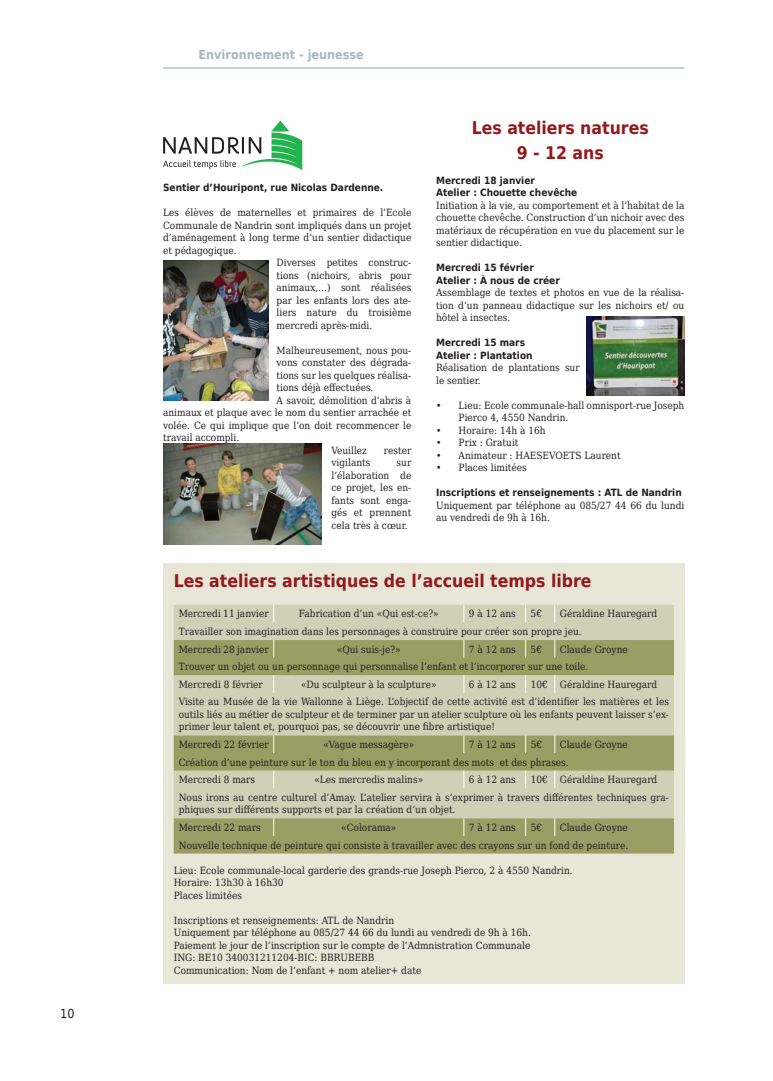
<style>
.page{position:relative;width:773px;height:1081px;background:#fff}
.page>*{position:absolute;margin:0;border:0;box-sizing:border-box;transform-origin:0 0}
.t1{font:700 17.5px/25px "DejaVu Sans Condensed";color:#93181c;text-align:center}
.t2{font:700 12.5px "DejaVu Sans Condensed";color:#a7b6be}
.t3{font:12.5px "DejaVu Sans Condensed";color:#231f20}
.t4{font:10px/12.5px "DejaVu Serif Condensed";color:#231f20}
.t5{font:700 10px/12.5px "DejaVu Sans Condensed";color:#231f20}
</style>
<div class="page">
<hr style="left:163px;top:67px;width:521px;height:2px;background:#a7b6be">
<svg style="left:163px;top:120px;width:139px;height:50px"></svg>
<img style="left:163px;top:260px;width:105px;height:141px">
<img style="left:163px;top:444px;width:158px;height:101px">
<img style="left:586px;top:316px;width:98px;height:79px">
<div style="left:163px;top:563px;width:521px;height:421px;background:#e7e6d7"></div>
<div style="left:174px;top:605px;width:499px;height:35px;background:#d2cfb7"></div>
<svg style="left:174px;top:640px;width:499px;height:213px;background:#b7b68e"></svg>
<svg style="left:273px;top:605px;width:1px;height:17px"></svg>
<svg style="left:463px;top:605px;width:1px;height:17px"></svg>
<svg style="left:525px;top:605px;width:1px;height:17px"></svg>
<svg style="left:554px;top:605px;width:1px;height:17px"></svg>
<svg style="left:273px;top:640px;width:1px;height:17px"></svg>
<svg style="left:463px;top:640px;width:1px;height:17px"></svg>
<svg style="left:525px;top:640px;width:1px;height:17px"></svg>
<svg style="left:554px;top:640px;width:1px;height:17px"></svg>
<svg style="left:273px;top:675px;width:1px;height:18px"></svg>
<svg style="left:463px;top:675px;width:1px;height:18px"></svg>
<svg style="left:525px;top:675px;width:1px;height:18px"></svg>
<svg style="left:554px;top:675px;width:1px;height:18px"></svg>
<svg style="left:273px;top:735px;width:1px;height:18px"></svg>
<svg style="left:463px;top:735px;width:1px;height:18px"></svg>
<svg style="left:525px;top:735px;width:1px;height:18px"></svg>
<svg style="left:554px;top:735px;width:1px;height:18px"></svg>
<svg style="left:273px;top:770px;width:1px;height:18px"></svg>
<svg style="left:463px;top:770px;width:1px;height:18px"></svg>
<svg style="left:525px;top:770px;width:1px;height:18px"></svg>
<svg style="left:554px;top:770px;width:1px;height:18px"></svg>
<svg style="left:273px;top:818px;width:1px;height:18px"></svg>
<svg style="left:463px;top:818px;width:1px;height:18px"></svg>
<svg style="left:525px;top:818px;width:1px;height:18px"></svg>
<svg style="left:554px;top:818px;width:1px;height:18px"></svg>
<p class="t3" style="left:60px;top:1004px;width:16px">10</p>
<p class="t2" style="left:198px;top:44px;width:167px">Environnement - jeunesse</p>
<p class="t5" style="left:163px;top:181px;width:222px">Sentier d’Houripont, rue Nicolas Dardenne.</p>
<p class="t4" style="left:163px;top:206px;width:250px">Les élèves de maternelles et primaires de l’Ecole</p>
<p class="t4" style="left:163px;top:218px;width:250px">Communale de Nandrin sont impliqués dans un projet</p>
<p class="t4" style="left:163px;top:231px;width:250px">d’aménagement à long terme d’un sentier didactique</p>
<p class="t4" style="left:163px;top:243px;width:75px">et pédagogique.</p>
<p class="t4" style="left:276px;top:256px;width:136px">Diverses petites construc-</p>
<p class="t4" style="left:276px;top:268px;width:136px">tions (nichoirs, abris pour</p>
<p class="t4" style="left:276px;top:281px;width:136px">animaux,…) sont réalisées</p>
<p class="t4" style="left:276px;top:293px;width:136px">par les enfants lors des ate-</p>
<p class="t4" style="left:276px;top:306px;width:136px">liers nature du troisième</p>
<p class="t4" style="left:276px;top:318px;width:97px">mercredi après-midi.</p>
<p class="t4" style="left:276px;top:343px;width:136px">Malheureusement, nous pou-</p>
<p class="t4" style="left:276px;top:356px;width:136px">vons constater des dégrada-</p>
<p class="t4" style="left:276px;top:368px;width:136px">tions sur les quelques réalisa-</p>
<p class="t4" style="left:276px;top:381px;width:98px">tions déjà effectuées.</p>
<p class="t4" style="left:276px;top:393px;width:136px">A savoir, démolition d’abris à</p>
<p class="t4" style="left:163px;top:406px;width:250px">animaux et plaque avec le nom du sentier arrachée et</p>
<p class="t4" style="left:163px;top:418px;width:250px">volée. Ce qui implique que l’on doit recommencer le</p>
<p class="t4" style="left:163px;top:431px;width:78px">travail accompli.</p>
<p class="t4" style="left:331px;top:443px;width:37px">Veuillez</p>
<p class="t4" style="left:384px;top:443px;width:29px">rester</p>
<p class="t4" style="left:331px;top:456px;width:40px">vigilants</p>
<p class="t4" style="left:331px;top:456px;width:81px;text-align:justify;text-indent:65px">sur l’élaboration de ce projet, les en&shy;fants sont enga&shy;gés et prennent cela très à cœur.</p>
<h1 class="t1" style="left:471px;top:115px;width:178px">Les ateliers natures<br>9 - 12 ans</h1>
<p class="t5" style="left:436px;top:174px;width:143px">Mercredi 18 janvier<br>Atelier : Chouette chevêche</p>
<p class="t4" style="left:436px;top:199px;width:250px;text-align:justify">Initiation à la vie, au comportement et à l’habitat de la chouette chevêche. Construction d’un nichoir avec des matériaux de récupération en vue du placement sur le sentier didactique.</p>
<p class="t5" style="left:436px;top:261px;width:125px">Mercredi 15 février<br>Atelier : À nous de créer</p>
<p class="t4" style="left:436px;top:286px;width:250px;text-align:justify">Assemblage de textes et photos en vue de la réalisa&shy;tion d’un panneau didactique sur les nichoirs et/ ou hôtel à insectes.</p>
<p class="t5" style="left:436px;top:336px;width:98px">Mercredi 15 mars<br>Atelier : Plantation</p>
<p class="t4" style="left:436px;top:361px;width:145px">Réalisation de plantations sur le sentier.</p>
<p class="t4" style="left:458px;top:399px;width:227px;text-indent:-22px">• Lieu: Ecole communale-hall omnisport-rue Joseph<br>Pierco 4, 4550 Nandrin.</p>
<p class="t4" style="left:436px;top:424px;width:111px">• Horaire: 14h à 16h</p>
<p class="t4" style="left:436px;top:436px;width:84px">• Prix : Gratuit</p>
<p class="t4" style="left:436px;top:449px;width:186px">• Animateur : HAESEVOETS Laurent</p>
<p class="t4" style="left:436px;top:461px;width:92px">• Places limitées</p>
<p class="t5" style="left:436px;top:486px;width:247px">Inscriptions et renseignements : ATL de Nandrin</p>
<p class="t4" style="left:436px;top:499px;width:250px">Uniquement par téléphone au 085/27 44 66 du lundi au vendredi de 9h à 16h.</p>
<h1 class="t1" style="left:174px;top:568px;width:419px">Les ateliers artistiques de l’accueil temps libre</h1>
<p class="t4" style="left:179px;top:607px;width:91px">Mercredi 11 janvier</p>
<p class="t4" style="left:299px;top:607px;width:141px">Fabrication d’un «Qui est-ce?»</p>
<p class="t4" style="left:469px;top:607px;width:48px">9 à 12 ans</p>
<p class="t4" style="left:530px;top:607px;width:13px">5€</p>
<p class="t4" style="left:179px;top:605px;width:480px;line-height:17.6px;text-indent:381px">Géraldine Hauregard<br>Travailler son imagination dans les personnages à construire pour créer son propre jeu.<br>Mercredi 28 janvier</p>
<p class="t4" style="left:337px;top:642px;width:65px">«Qui suis-je?»</p>
<p class="t4" style="left:469px;top:642px;width:48px">7 à 12 ans</p>
<p class="t4" style="left:530px;top:642px;width:13px">5€</p>
<p class="t4" style="left:179px;top:640px;width:450px;line-height:17.6px;text-indent:381px">Claude Groyne<br>Trouver un objet ou un personnage qui personnalise l’enfant et l’incorporer sur une toile.<br>Mercredi 8 février</p>
<p class="t4" style="left:301px;top:678px;width:137px">«Du sculpteur à la sculpture»</p>
<p class="t4" style="left:469px;top:678px;width:48px">6 à 12 ans</p>
<p class="t4" style="left:179px;top:675px;width:491px;line-height:17.6px;text-indent:352px">10€ Géraldine Hauregard<br>Visite au Musée de la vie Wallonne à Liège. L’objectif de cette activité est d’identifier les matières et les</p>
<p class="t4" style="left:179px;top:708px;width:491px">outils liés au métier de sculpteur et de terminer par un atelier sculpture où les enfants peuvent laisser s’ex&shy;primer leur talent et, pourquoi pas, se découvrir une fibre artistique!</p>
<p class="t4" style="left:179px;top:738px;width:91px">Mercredi 22 février</p>
<p class="t4" style="left:323px;top:738px;width:92px">«Vague messagère»</p>
<p class="t4" style="left:469px;top:738px;width:48px">7 à 12 ans</p>
<p class="t4" style="left:530px;top:738px;width:13px">5€</p>
<p class="t4" style="left:179px;top:735px;width:450px;line-height:17.6px;text-indent:381px">Claude Groyne<br>Création d’une peinture sur le ton du bleu en y incorporant des mots et des phrases.<br>Mercredi 8 mars</p>
<p class="t4" style="left:179px;top:770px;width:491px;line-height:17.6px;text-indent:352px">10€ Géraldine Hauregard<br>Nous irons au centre culturel d’Amay. L’atelier servira à s’exprimer à travers différentes techniques gra-</p>
<p class="t4" style="left:179px;top:801px;width:278px;line-height:17.6px">phiques sur différents supports et par la création d’un objet.<br>Mercredi 22 mars</p>
<p class="t4" style="left:314px;top:773px;width:110px">«Les mercredis malins»</p>
<p class="t4" style="left:469px;top:773px;width:48px">6 à 12 ans</p>
<p class="t4" style="left:341px;top:821px;width:57px">«Colorama»</p>
<p class="t4" style="left:469px;top:821px;width:48px">7 à 12 ans</p>
<p class="t4" style="left:530px;top:821px;width:13px">5€</p>
<p class="t4" style="left:179px;top:818px;width:451px;line-height:17.6px;text-align:right">Claude Groyne<br>Nouvelle technique de peinture qui consiste à travailler avec des crayons sur un fond de peinture.</p>
<p class="t4" style="left:174px;top:863px;width:400px">Lieu: Ecole communale-local garderie des grands-rue Joseph Pierco, 2 à 4550 Nandrin.<br>Horaire: 13h30 à 16h30<br>Places limitées</p>
<p class="t4" style="left:174px;top:913px;width:358px">Inscriptions et renseignements: ATL de Nandrin<br>Uniquement par téléphone au 085/27 44 66 du lundi au vendredi de 9h à 16h.<br>Paiement le jour de l’inscription sur le compte de l’Admnistration Communale ING: BE10 340031211204-BIC: BBRUBEBB<br>Communication: Nom de l’enfant + nom atelier+ date</p>
</div>
